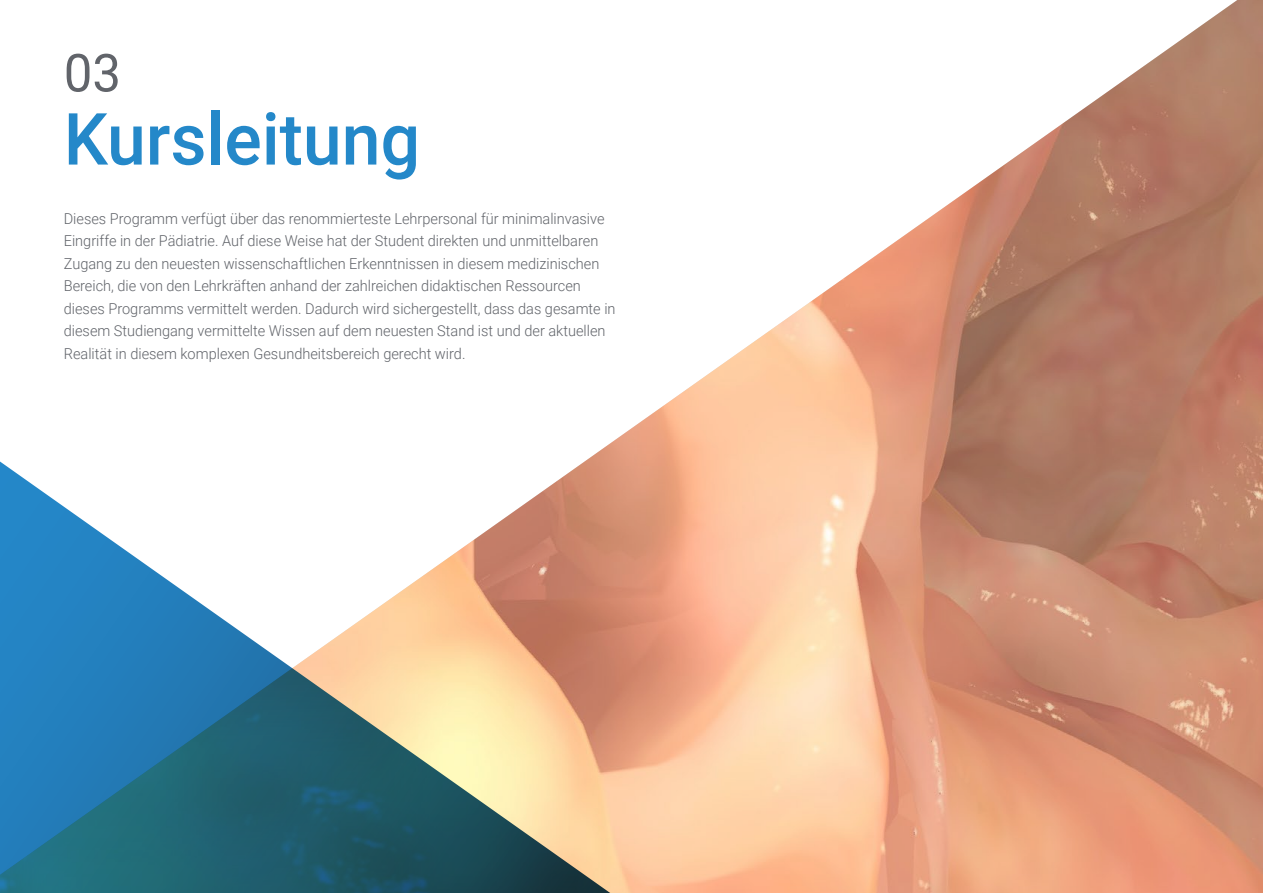
<style>
.page{position:relative;width:1263px;height:893px;background:#fff}
.page>*{position:absolute;margin:0;border:0;box-sizing:border-box;transform-origin:0 0}
.t1{font:500 72px "Roboto";color:#2488c9}
.t2{font:52.5px "Roboto";color:#61646a}
.t3{font:300 15px/22.5px "Roboto";color:#61646a}
</style>
<div class="page">
<img style="left:606px;top:0;width:657px;height:893px">
<svg style="left:0;top:446px;width:640px;height:447px"></svg>
<h2 class="t2" style="left:64px;top:36px;width:59px">03</h2>
<h1 class="t1" style="left:64px;top:89px;width:358px">Kursleitung</h1>
<p class="t3" style="left:64px;top:207px;width:553px">Dieses Programm verfügt über das renommierteste Lehrpersonal für minimalinvasive Eingriffe in der Pädiatrie. Auf diese Weise hat der Student direkten und unmittelbaren Zugang zu den neuesten wissenschaftlichen Erkenntnissen in diesem medizinischen Bereich, die von den Lehrkräften anhand der zahlreichen didaktischen Ressourcen dieses Programms vermittelt werden. Dadurch wird sichergestellt, dass das gesamte in diesem Studiengang vermittelte Wissen auf dem neuesten Stand ist und der aktuellen Realität in diesem komplexen Gesundheitsbereich gerecht wird.</p>
</div>
